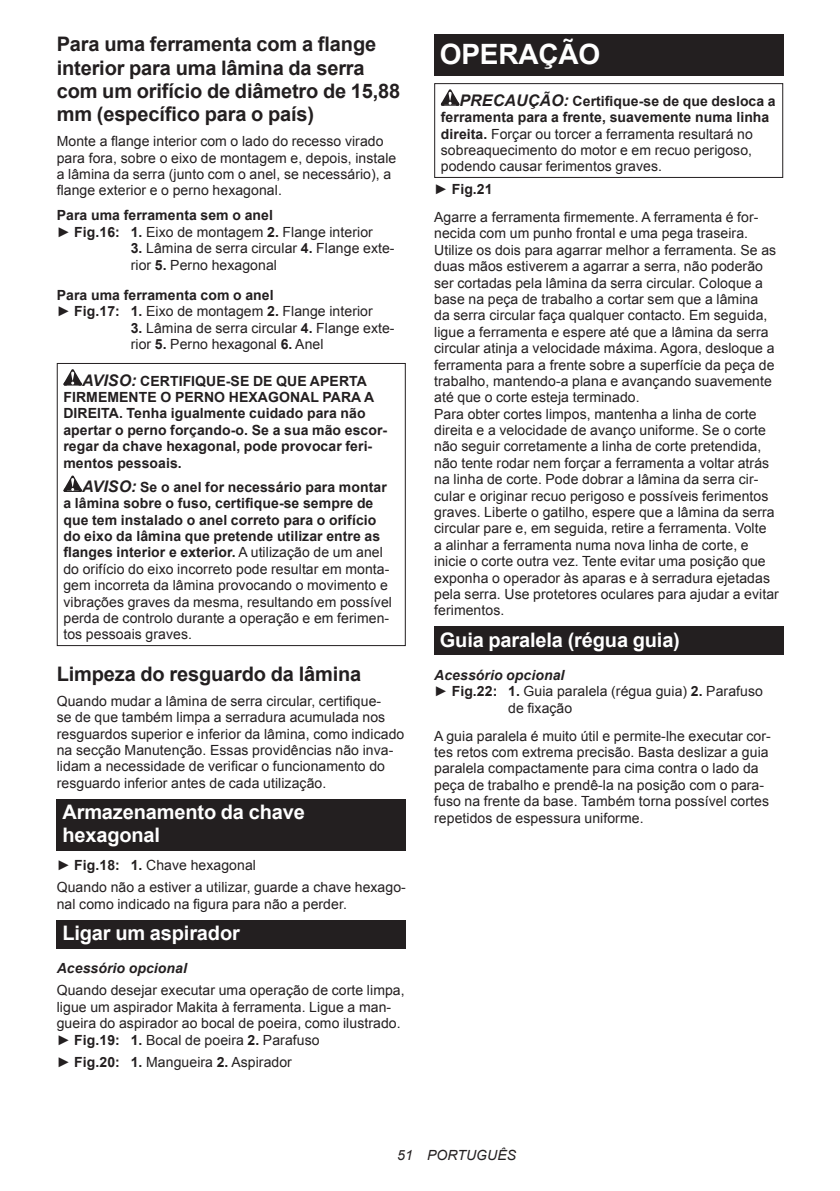
<style>
.page{position:relative;width:840px;height:1191px;background:#fff}
.page>*{position:absolute;margin:0;border:0;box-sizing:border-box;transform-origin:0 0}
.t1{font:700 28px "Arial";letter-spacing:-.01em;color:#fff}
.t2{font:700 20px/23.4px "Arial";letter-spacing:-.01em;color:#231f20}
.t3{font:700 20px/23.4px "Arial";letter-spacing:-.01em;color:#fff}
.t4{font:14px/16.4px "Arial";letter-spacing:.005em;color:#231f20}
.t5{font:700 14px/16.4px "Arial";letter-spacing:.005em;color:#231f20}
.t6{font:italic 700 14px "Arial";letter-spacing:.005em;color:#231f20}
.t7{font:italic 14px "Arial";letter-spacing:.005em;color:#231f20}
.s1{font-weight:400}
.s2{font-weight:700}
.s3{font-style:italic;font-size:16px}
.s4{font-weight:700;font-style:italic;font-size:16px}
</style>
<div class="page">
<svg style="left:63px;top:369px;width:19px;height:16px"></svg>
<svg style="left:63px;top:475px;width:19px;height:17px"></svg>
<div style="left:57px;top:363px;width:348px;height:283px;border:1px solid #231f20"></div>
<div style="left:57px;top:799px;width:348px;height:52px;background:#231f20"></div>
<div style="left:57px;top:920px;width:348px;height:28px;background:#231f20"></div>
<div style="left:434px;top:34px;width:348px;height:41px;background:#231f20"></div>
<svg style="left:440px;top:89px;width:19px;height:17px"></svg>
<div style="left:434px;top:83px;width:348px;height:95px;border:1px solid #231f20"></div>
<div style="left:434px;top:626px;width:348px;height:29px;background:#231f20"></div>
<h2 class="t2" style="left:57px;top:33px;width:345px">Para uma ferramenta com a flange interior para uma lâmina da serra com um orifício de diâmetro de 15,88 mm (específico para o país)</h2>
<p class="t4" style="left:57px;top:133px;width:341px">Monte a flange interior com o lado do recesso virado para fora, sobre o eixo de montagem e, depois, instale a lâmina da serra (junto com o anel, se necessário), a flange exterior e o perno hexagonal.</p>
<p class="t5" style="left:57px;top:208px;width:317px">Para uma ferramenta sem o anel<br><span class="s1">►</span> Fig.16: 1. <span class="s1">Eixo de montagem</span> 2. <span class="s1">Flange interior</span></p>
<p class="t4" style="left:131px;top:240px;width:265px"><span class="s2">3.</span> Lâmina de serra circular <span class="s2">4.</span> Flange exte&shy;rior <span class="s2">5.</span> Perno hexagonal</p>
<p class="t5" style="left:57px;top:287px;width:317px">Para uma ferramenta com o anel<br><span class="s1">►</span> Fig.17: 1. <span class="s1">Eixo de montagem</span> 2. <span class="s1">Flange interior</span></p>
<p class="t4" style="left:131px;top:320px;width:265px"><span class="s2">3.</span> Lâmina de serra circular <span class="s2">4.</span> Flange exte&shy;rior <span class="s2">5.</span> Perno hexagonal <span class="s2">6.</span> Anel</p>
<p class="t5" style="left:63px;top:373px;width:325px;text-indent:19px"><span class="s3">AVISO:</span> CERTIFIQUE-SE DE QUE APERTA FIRMEMENTE O PERNO HEXAGONAL PARA A DIREITA. Tenha igualmente cuidado para não apertar o perno forçando-o. Se a sua mão escor&shy;regar da chave hexagonal, pode provocar feri&shy;mentos pessoais.</p>
<p class="t4" style="left:63px;top:479px;width:330px;text-indent:19px"><span class="s4">AVISO:</span> <span class="s2">Se o anel for necessário para montar a lâmina sobre o fuso, certifique-se sempre de que tem instalado o anel correto para o orifício do eixo da lâmina que pretende utilizar entre as flanges interior e exterior.</span> A utilização de um anel do orifício do eixo incorreto pode resultar em monta&shy;gem incorreta da lâmina provocando o movimento e vibrações graves da mesma, resultando em possível perda de controlo durante a operação e em ferimen&shy;tos pessoais graves.</p>
<h2 class="t2" style="left:57px;top:662px;width:306px">Limpeza do resguardo da lâmina</h2>
<p class="t4" style="left:57px;top:693px;width:349px">Quando mudar a lâmina de serra circular, certifique-<br>se de que também limpa a serradura acumulada nos resguardos superior e inferior da lâmina, como indicado na secção Manutenção. Essas providências não inva&shy;lidam a necessidade de verificar o funcionamento do resguardo inferior antes de cada utilização.</p>
<h2 class="t3" style="left:62px;top:801px;width:244px">Armazenamento da chave hexagonal</h2>
<p class="t4" style="left:57px;top:854px;width:350px;line-height:22px">► <span class="s2">Fig.18: 1.</span> Chave hexagonal<br>Quando não a estiver a utilizar, guarde a chave hexago-</p>
<p class="t4" style="left:57px;top:895px;width:291px">nal como indicado na figura para não a perder.</p>
<h2 class="t3" style="left:62px;top:921px;width:179px">Ligar um aspirador</h2>
<p class="t6" style="left:57px;top:959px;width:132px">Acessório opcional</p>
<p class="t4" style="left:57px;top:982px;width:349px">Quando desejar executar uma operação de corte limpa, ligue um aspirador Makita à ferramenta. Ligue a man&shy;gueira do aspirador ao bocal de poeira, como ilustrado. ► <span class="s2">Fig.19: 1.</span> Bocal de poeira <span class="s2">2.</span> Parafuso</p>
<p class="t4" style="left:57px;top:1053px;width:236px">► <span class="s2">Fig.20: 1.</span> Mangueira <span class="s2">2.</span> Aspirador</p>
<h1 class="t1" style="left:439px;top:35px;width:162px">OPERAÇÃO</h1>
<p class="t4" style="left:440px;top:93px;width:336px;text-indent:19px"><span class="s4">PRECAUÇÃO:</span> <span class="s2">Certifique-se de que desloca a ferramenta para a frente, suavemente numa linha direita.</span> Forçar ou torcer a ferramenta resultará no sobreaquecimento do motor e em recuo perigoso, podendo causar ferimentos graves.</p>
<p class="t4" style="left:434px;top:176px;width:326px;line-height:27.8px">► <span class="s2">Fig.21<br></span>Agarre a ferramenta firmemente. A ferramenta é for-</p>
<p class="t4" style="left:434px;top:225px;width:346px">necida com um punho frontal e uma pega traseira.<br>Utilize os dois para agarrar melhor a ferramenta. Se as duas mãos estiverem a agarrar a serra, não poderão ser cortadas pela lâmina da serra circular. Coloque a base na peça de trabalho a cortar sem que a lâmina<br>da serra circular faça qualquer contacto. Em seguida, ligue a ferramenta e espere até que a lâmina da serra circular atinja a velocidade máxima. Agora, desloque a ferramenta para a frente sobre a superfície da peça de trabalho, mantendo-a plana e avançando suavemente até que o corte esteja terminado.<br>Para obter cortes limpos, mantenha a linha de corte direita e a velocidade de avanço uniforme. Se o corte não seguir corretamente a linha de corte pretendida, não tente rodar nem forçar a ferramenta a voltar atrás na linha de corte. Pode dobrar a lâmina da serra cir&shy;cular e originar recuo perigoso e possíveis ferimentos graves. Liberte o gatilho, espere que a lâmina da serra circular pare e, em seguida, retire a ferramenta. Volte<br>a alinhar a ferramenta numa nova linha de corte, e inicie o corte outra vez. Tente evitar uma posição que exponha o operador às aparas e à serradura ejetadas pela serra. Use protetores oculares para ajudar a evitar ferimentos.</p>
<h2 class="t3" style="left:439px;top:628px;width:241px">Guia paralela (régua guia)</h2>
<p class="t6" style="left:434px;top:666px;width:132px">Acessório opcional</p>
<p class="t4" style="left:434px;top:683px;width:330px">► <span class="s2">Fig.22: 1.</span> Guia paralela (régua guia) <span class="s2">2.</span> Parafuso</p>
<p class="t4" style="left:508px;top:700px;width:66px">de fixação</p>
<p class="t4" style="left:434px;top:727px;width:338px">A guia paralela é muito útil e permite-lhe executar cor&shy;tes retos com extrema precisão. Basta deslizar a guia paralela compactamente para cima contra o lado da peça de trabalho e prendê-la na posição com o para&shy;fuso na frente da base. Também torna possível cortes repetidos de espessura uniforme.</p>
<p class="t7" style="left:397px;top:1146px;width:120px">51 PORTUGUÊS</p>
</div>
